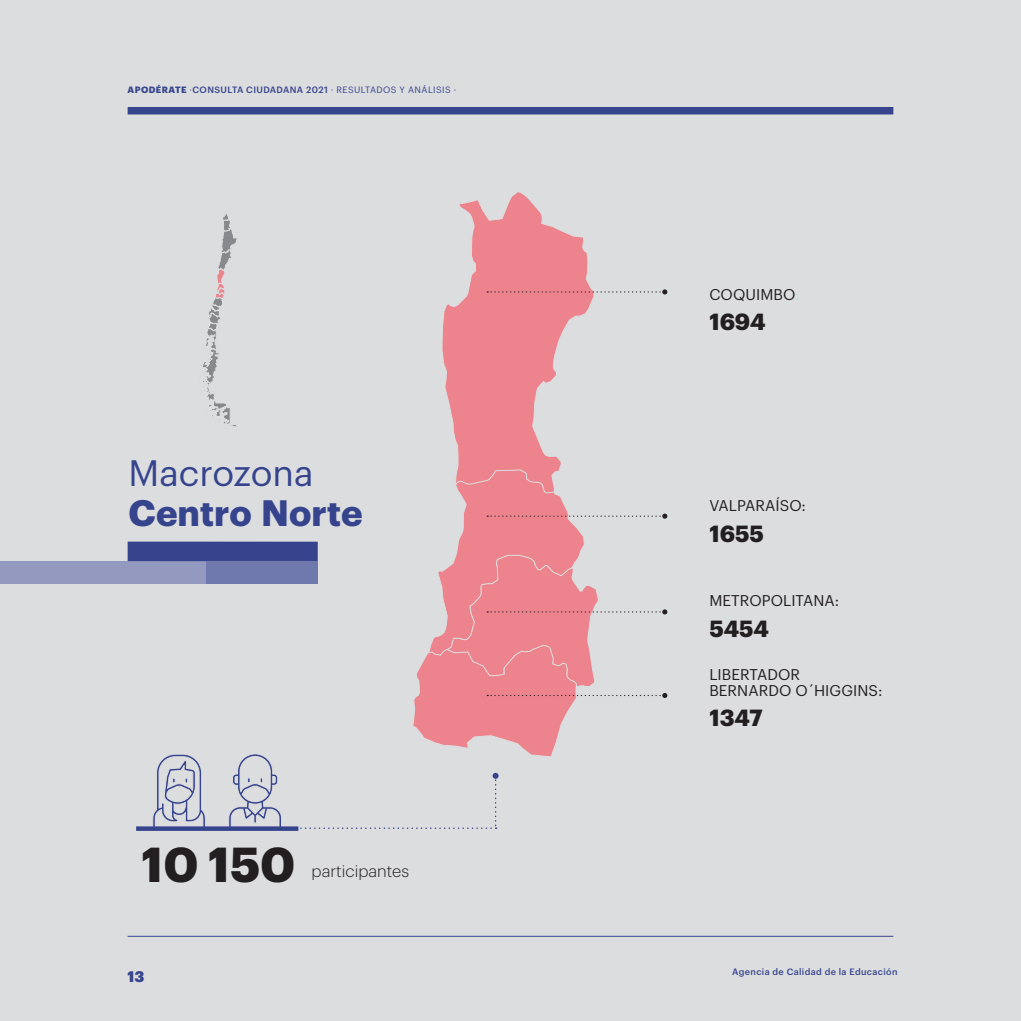
<style>
.page{position:relative;width:1021px;height:1021px;background:#fff}
.page>*{position:absolute;margin:0;border:0;box-sizing:border-box;transform-origin:0 0}
.t1{font:700 48px "Graphik";color:#231f20}
.t2{font:700 36px "Graphik";color:#36448d}
.t3{font:36px "Graphik";color:#36448d}
.t4{font:700 22.8px "Graphik";letter-spacing:-.005em;color:#231f20}
.t5{font:300 16.5px "Graphik";color:#231f20}
.t6{font:15.3px/16px "Graphik";letter-spacing:.005em;color:#231f20}
.t7{font:900 15px "Graphik";color:#36448d}
.t8{font:9px "Graphik";letter-spacing:.045em;color:#36448d}
.t9{font:500 9px "Graphik";letter-spacing:.04em;color:#36448d}
.s1{font-weight:700}
.s2{font-weight:500}
.s3{color:#b2dddc}
</style>
<div class="page">
<div style="left:0;top:0;width:1020px;height:1020px;background:#dcdddf"></div>
<div style="left:128px;top:107px;width:765px;height:7px;background:#36448d"></div>
<hr style="left:128px;top:935px;width:765px;height:1px;background:#36448d">
<svg style="left:442px;top:192px;width:152px;height:277px"></svg>
<svg style="left:487px;top:289px;width:180px;height:5px"></svg>
<svg style="left:413px;top:469px;width:254px;height:288px"></svg>
<div style="left:0;top:561px;width:279px;height:23px;background:#9499bf"></div>
<div style="left:128px;top:541px;width:190px;height:20px;background:#36448d"></div>
<div style="left:206px;top:561px;width:112px;height:23px;background:#7079ae"></div>
<svg style="left:200px;top:214px;width:37px;height:213px"></svg>
<svg style="left:152px;top:754px;width:54px;height:72px"></svg>
<svg style="left:228px;top:754px;width:53px;height:72px"></svg>
<svg style="left:136px;top:826px;width:162px;height:4px"></svg>
<svg style="left:289px;top:772px;width:209px;height:57px"></svg>
<p class="t8" style="left:128px;top:82px;width:330px"><span class="s1">APODÉRATE</span> ·<span class="s2">CONSULTA CIUDADANA 2021</span> · RESULTADOS Y ANÁLISIS ·</p>
<h2 class="t3" style="left:128px;top:445px;width:186px">Macrozona</h2>
<h2 class="t2" style="left:128px;top:485px;width:236px">Centro Norte</h2>
<h1 class="t1" style="left:142px;top:827px;width:155px">10 150</h1>
<p class="t5" style="left:311px;top:859px;width:99px">participantes</p>
<p class="t7" style="left:128px;top:964px;width:18px">13</p>
<p class="t6" style="left:709px;top:285px;width:92px">COQUIMBO<span class="s3">:</span></p>
<h3 class="t4" style="left:709px;top:304px;width:58px">1694</h3>
<p class="t6" style="left:709px;top:496px;width:98px">VALPARAÍSO:</p>
<h3 class="t4" style="left:709px;top:515px;width:56px">1655</h3>
<p class="t6" style="left:709px;top:591px;width:131px">METROPOLITANA:</p>
<h3 class="t4" style="left:709px;top:610px;width:61px">5454</h3>
<p class="t6" style="left:709px;top:665px;width:175px">LIBERTADOR<br>BERNARDO O´HIGGINS:</p>
<h3 class="t4" style="left:709px;top:700px;width:55px">1347</h3>
<p class="t9" style="left:732px;top:965px;width:167px">Agencia de Calidad de la Educación</p>
</div>
